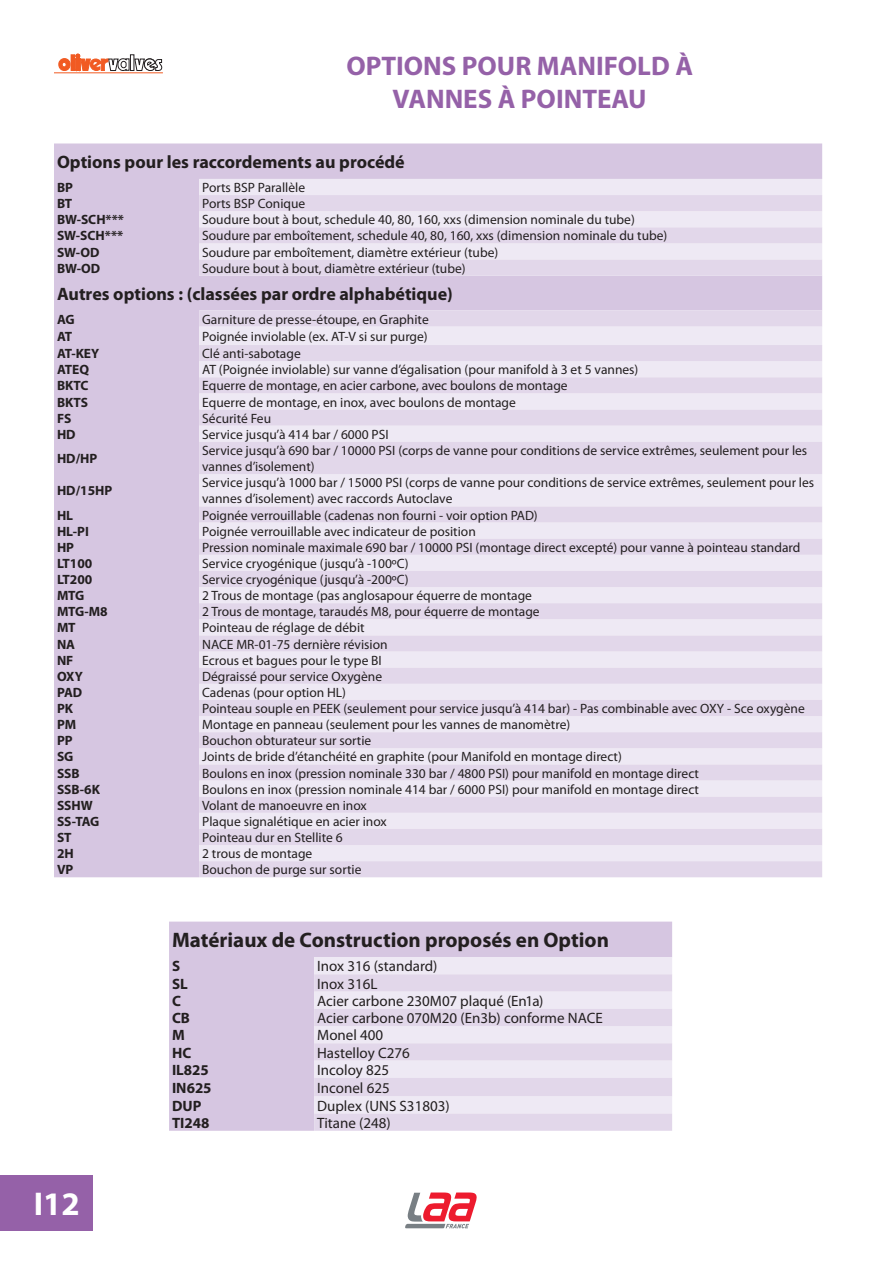
<style>
.page{position:relative;width:893px;height:1263px;background:#fff}
.page>*{position:absolute;margin:0;border:0;box-sizing:border-box;transform-origin:0 0}
.t1{font:700 33px "Myriad Pro";color:#fff}
.t2{font:700 27px/32.4px "Myriad Pro";color:#9561a8;text-align:center}
.t3{font:700 21px "Myriad Pro";color:#231f20}
.t4{font:700 18px "Myriad Pro";color:#231f20}
.t5{font:15px "Myriad Pro";color:#231f20}
.t6{font:700 15px "Myriad Pro";color:#231f20}
.t7{font:13.5px/16.2px "Myriad Pro";color:#231f20}
.t8{font:700 13.5px "Myriad Pro";color:#231f20}
</style>
<div class="page">
<div style="left:0;top:1175px;width:93px;height:55px;background:#9561a8"></div>
<svg style="left:405px;top:1193px;width:72px;height:35px"></svg>
<div style="left:54px;top:144px;width:768px;height:733px;background:#d6c6e1"></div>
<div style="left:199px;top:179px;width:623px;height:16px;background:#eee9f4"></div>
<svg style="left:199px;top:195px;width:623px;height:682px;background:#e6deee"></svg>
<div style="left:169px;top:922px;width:503px;height:209px;background:#d6c6e1"></div>
<div style="left:314px;top:957px;width:358px;height:17px;background:#eee9f4"></div>
<svg style="left:314px;top:974px;width:358px;height:157px;background:#e7dfee"></svg>
<svg style="left:58px;top:54px;width:104px;height:17px"></svg>
<hr style="left:54px;top:73px;width:109px;height:1px;background:#f15a22">
<h2 class="t2" style="left:346px;top:53px;width:348px">OPTIONS POUR MANIFOLD À<br>VANNES À POINTEAU</h2>
<h3 class="t4" style="left:57px;top:155px;width:349px">Options pour les raccordements au procédé</h3>
<p class="t8" style="left:57px;top:182px;width:17px">BP</p>
<p class="t7" style="left:202px;top:181px;width:104px">Ports BSP Parallèle</p>
<p class="t8" style="left:57px;top:199px;width:17px">BT</p>
<p class="t7" style="left:202px;top:197px;width:105px">Ports BSP Conique</p>
<p class="t8" style="left:57px;top:215px;width:69px">BW-SCH***</p>
<p class="t7" style="left:202px;top:213px;width:434px">Soudure bout à bout, schedule 40, 80, 160, xxs (dimension nominale du tube)</p>
<p class="t8" style="left:57px;top:231px;width:68px">SW-SCH***</p>
<p class="t7" style="left:202px;top:229px;width:467px">Soudure par emboîtement, schedule 40, 80, 160, xxs (dimension nominale du tube)</p>
<p class="t8" style="left:57px;top:247px;width:44px">SW-OD</p>
<p class="t7" style="left:202px;top:245px;width:298px">Soudure par emboîtement, diamètre extérieur (tube)</p>
<p class="t8" style="left:57px;top:263px;width:45px">BW-OD</p>
<p class="t7" style="left:202px;top:261px;width:265px">Soudure bout à bout, diamètre extérieur (tube)</p>
<h3 class="t4" style="left:57px;top:287px;width:397px">Autres options : (classées par ordre alphabétique)</h3>
<p class="t8" style="left:57px;top:314px;width:19px">AG</p>
<p class="t7" style="left:202px;top:312px;width:228px">Garniture de presse-étoupe, en Graphite</p>
<p class="t8" style="left:57px;top:331px;width:17px">AT</p>
<p class="t7" style="left:202px;top:330px;width:227px">Poignée inviolable (ex. AT-V si sur purge)</p>
<p class="t8" style="left:57px;top:349px;width:44px">AT-KEY</p>
<p class="t7" style="left:202px;top:347px;width:100px">Clé anti-sabotage</p>
<p class="t8" style="left:57px;top:365px;width:34px">ATEQ</p>
<p class="t7" style="left:202px;top:363px;width:438px">AT (Poignée inviolable) sur vanne d’égalisation (pour manifold à 3 et 5 vannes)</p>
<p class="t8" style="left:57px;top:381px;width:33px">BKTC</p>
<p class="t7" style="left:202px;top:379px;width:367px">Equerre de montage, en acier carbone, avec boulons de montage</p>
<p class="t8" style="left:57px;top:397px;width:33px">BKTS</p>
<p class="t7" style="left:202px;top:395px;width:315px">Equerre de montage, en inox, avec boulons de montage</p>
<p class="t8" style="left:57px;top:413px;width:16px">FS</p>
<p class="t7" style="left:202px;top:411px;width:70px">Sécurité Feu</p>
<p class="t8" style="left:57px;top:429px;width:20px">HD</p>
<p class="t7" style="left:202px;top:428px;width:188px">Service jusqu’à 414 bar / 6000 PSI</p>
<p class="t8" style="left:57px;top:453px;width:42px">HD/HP</p>
<p class="t7" style="left:202px;top:444px;width:607px">Service jusqu’à 690 bar / 10000 PSI (corps de vanne pour conditions de service extrêmes, seulement pour les vannes d’isolement)</p>
<p class="t8" style="left:57px;top:486px;width:57px">HD/15HP</p>
<p class="t7" style="left:202px;top:476px;width:613px">Service jusqu’à 1000 bar / 15000 PSI (corps de vanne pour conditions de service extrêmes, seulement pour les vannes d’isolement) avec raccords Autoclave</p>
<p class="t8" style="left:57px;top:510px;width:18px">HL</p>
<p class="t7" style="left:202px;top:508px;width:337px">Poignée verrouillable (cadenas non fourni - voir option PAD)</p>
<p class="t8" style="left:57px;top:526px;width:33px">HL-PI</p>
<p class="t7" style="left:202px;top:524px;width:275px">Poignée verrouillable avec indicateur de position</p>
<p class="t8" style="left:57px;top:542px;width:19px">HP</p>
<p class="t7" style="left:202px;top:541px;width:600px">Pression nominale maximale 690 bar / 10000 PSI (montage direct excepté) pour vanne à pointeau standard</p>
<p class="t8" style="left:57px;top:558px;width:37px">LT100</p>
<p class="t7" style="left:202px;top:557px;width:208px">Service cryogénique (jusqu’à -100ºC)</p>
<p class="t8" style="left:57px;top:574px;width:37px">LT200</p>
<p class="t7" style="left:202px;top:573px;width:208px">Service cryogénique (jusqu’à -200ºC)</p>
<p class="t8" style="left:57px;top:591px;width:29px">MTG</p>
<p class="t7" style="left:202px;top:589px;width:331px">2 Trous de montage (pas anglosapour équerre de montage</p>
<p class="t8" style="left:57px;top:607px;width:52px">MTG-M8</p>
<p class="t7" style="left:202px;top:605px;width:339px">2 Trous de montage, taraudés M8, pour équerre de montage</p>
<p class="t8" style="left:57px;top:623px;width:20px">MT</p>
<p class="t7" style="left:202px;top:621px;width:164px">Pointeau de réglage de débit</p>
<p class="t8" style="left:57px;top:639px;width:20px">NA</p>
<p class="t7" style="left:202px;top:637px;width:187px">NACE MR-01-75 dernière révision</p>
<p class="t8" style="left:57px;top:655px;width:18px">NF</p>
<p class="t7" style="left:202px;top:653px;width:181px">Ecrous et bagues pour le type BI</p>
<p class="t8" style="left:57px;top:671px;width:27px">OXY</p>
<p class="t7" style="left:202px;top:670px;width:181px">Dégraissé pour service Oxygène</p>
<p class="t8" style="left:57px;top:687px;width:27px">PAD</p>
<p class="t7" style="left:202px;top:686px;width:145px">Cadenas (pour option HL)</p>
<p class="t8" style="left:57px;top:703px;width:18px">PK</p>
<p class="t7" style="left:202px;top:702px;width:604px">Pointeau souple en PEEK (seulement pour service jusqu’à 414 bar) - Pas combinable avec OXY - Sce oxygène</p>
<p class="t8" style="left:57px;top:720px;width:21px">PM</p>
<p class="t7" style="left:202px;top:718px;width:370px">Montage en panneau (seulement pour les vannes de manomètre)</p>
<p class="t8" style="left:57px;top:736px;width:17px">PP</p>
<p class="t7" style="left:202px;top:734px;width:171px">Bouchon obturateur sur sortie</p>
<p class="t8" style="left:57px;top:752px;width:18px">SG</p>
<p class="t7" style="left:202px;top:750px;width:421px">Joints de bride d’étanchéité en graphite (pour Manifold en montage direct)</p>
<p class="t8" style="left:57px;top:768px;width:24px">SSB</p>
<p class="t7" style="left:202px;top:766px;width:498px">Boulons en inox (pression nominale 330 bar / 4800 PSI) pour manifold en montage direct</p>
<p class="t8" style="left:57px;top:784px;width:45px">SSB-6K</p>
<p class="t7" style="left:202px;top:782px;width:498px">Boulons en inox (pression nominale 414 bar / 6000 PSI) pour manifold en montage direct</p>
<p class="t8" style="left:57px;top:800px;width:37px">SSHW</p>
<p class="t7" style="left:202px;top:799px;width:166px">Volant de manoeuvre en inox</p>
<p class="t8" style="left:57px;top:816px;width:44px">SS-TAG</p>
<p class="t7" style="left:202px;top:815px;width:186px">Plaque signalétique en acier inox</p>
<p class="t8" style="left:57px;top:832px;width:16px">ST</p>
<p class="t7" style="left:202px;top:831px;width:142px">Pointeau dur en Stellite 6</p>
<p class="t8" style="left:57px;top:849px;width:18px">2H</p>
<p class="t7" style="left:202px;top:847px;width:112px">2 trous de montage</p>
<p class="t8" style="left:57px;top:865px;width:18px">VP</p>
<p class="t7" style="left:202px;top:863px;width:161px">Bouchon de purge sur sortie</p>
<h1 class="t1" style="left:34px;top:1192px;width:48px">I12</h1>
<h3 class="t3" style="left:172px;top:932px;width:438px">Matériaux de Construction proposés en Option</h3>
<p class="t6" style="left:172px;top:961px;width:10px">S</p>
<p class="t5" style="left:317px;top:961px;width:122px">Inox 316 (standard)</p>
<p class="t6" style="left:172px;top:978px;width:17px">SL</p>
<p class="t5" style="left:317px;top:978px;width:62px">Inox 316L</p>
<p class="t6" style="left:172px;top:995px;width:10px">C</p>
<p class="t5" style="left:317px;top:995px;width:228px">Acier carbone 230M07 plaqué (En1a)</p>
<p class="t6" style="left:172px;top:1012px;width:19px">CB</p>
<p class="t5" style="left:317px;top:1012px;width:287px">Acier carbone 070M20 (En3b) conforme NACE</p>
<p class="t6" style="left:172px;top:1030px;width:14px">M</p>
<p class="t5" style="left:317px;top:1030px;width:68px">Monel 400</p>
<p class="t6" style="left:172px;top:1047px;width:21px">HC</p>
<p class="t5" style="left:317px;top:1047px;width:94px">Hastelloy C276</p>
<p class="t6" style="left:172px;top:1064px;width:38px">IL825</p>
<p class="t5" style="left:317px;top:1064px;width:73px">Incoloy 825</p>
<p class="t6" style="left:172px;top:1082px;width:41px">IN625</p>
<p class="t5" style="left:317px;top:1082px;width:74px">Inconel 625</p>
<p class="t6" style="left:172px;top:1100px;width:31px">DUP</p>
<p class="t5" style="left:317px;top:1100px;width:134px">Duplex (UNS S31803)</p>
<p class="t6" style="left:172px;top:1117px;width:39px">TI248</p>
<p class="t5" style="left:317px;top:1117px;width:75px">Titane (248)</p>
</div>
